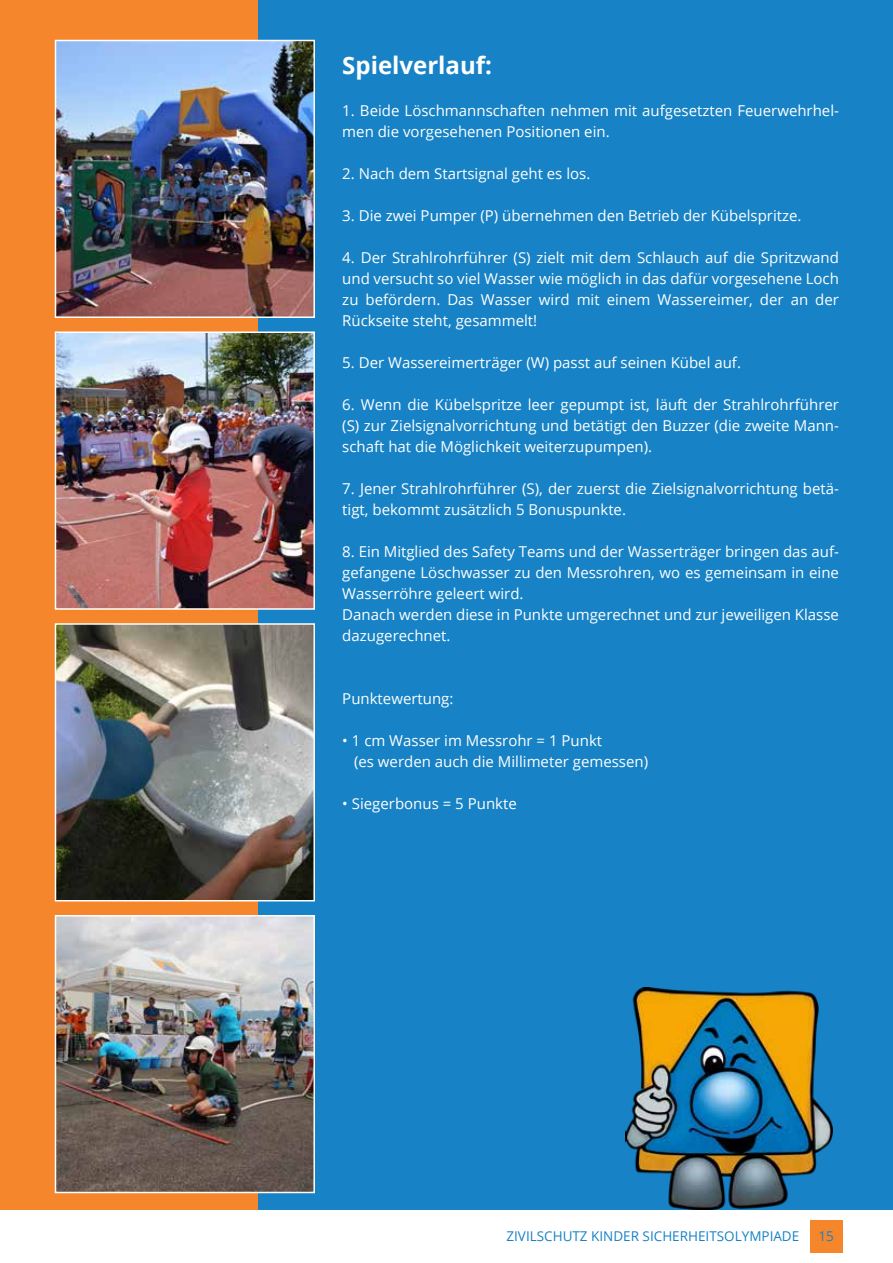
<style>
.page{position:relative;width:893px;height:1263px;background:#fff}
.page>*{position:absolute;margin:0;border:0;box-sizing:border-box;transform-origin:0 0}
.t1{font:700 24px "Open Sans";color:#fff}
.t2{font:15px/21px "Open Sans";color:#fff}
.t3{font:13.5px "Open Sans";color:#1782c5}
</style>
<div class="page">
<div style="left:810px;top:1220px;width:32px;height:33px;background:#f6862b"></div>
<div style="left:0;top:0;width:259px;height:1210px;background:#f6862b"></div>
<div style="left:259px;top:0;width:634px;height:1210px;background:#1782c5"></div>
<img style="left:58px;top:43px;width:254px;height:272px">
<div style="left:55px;top:40px;width:260px;height:278px;border:2px solid #fff"></div>
<img style="left:58px;top:334px;width:254px;height:273px">
<div style="left:55px;top:331px;width:260px;height:279px;border:2px solid #fff"></div>
<img style="left:58px;top:626px;width:254px;height:272px">
<div style="left:55px;top:623px;width:260px;height:278px;border:2px solid #fff"></div>
<img style="left:58px;top:918px;width:254px;height:272px">
<div style="left:55px;top:915px;width:260px;height:278px;border:2px solid #fff"></div>
<img style="left:625px;top:987px;width:208px;height:223px">
<h1 class="t1" style="left:342px;top:48px;width:151px">Spielverlauf:</h1>
<p class="t2" style="left:342px;top:100px;width:498px">1. Beide Löschmannschaften nehmen mit aufgesetzten Feuerwehrhel&shy;men die vorgesehenen Positionen ein.</p>
<p class="t2" style="left:342px;top:163px;width:250px">2. Nach dem Startsignal geht es los.</p>
<p class="t2" style="left:342px;top:205px;width:461px">3. Die zwei Pumper (P) übernehmen den Betrieb der Kübelspritze.</p>
<p class="t2" style="left:342px;top:247px;width:498px;text-align:justify">4. Der Strahlrohrführer (S) zielt mit dem Schlauch auf die Spritzwand und versucht so viel Wasser wie möglich in das dafür vorgesehene Loch zu befördern. Das Wasser wird mit einem Wassereimer, der an der Rückseite steht, gesammelt!</p>
<p class="t2" style="left:342px;top:352px;width:400px">5. Der Wassereimerträger (W) passt auf seinen Kübel auf.</p>
<p class="t2" style="left:342px;top:394px;width:498px;text-align:justify">6. Wenn die Kübelspritze leer gepumpt ist, läuft der Strahlrohrführer (S) zur Zielsignalvorrichtung und betätigt den Buzzer (die zweite Mann&shy;schaft hat die Möglichkeit weiterzupumpen).</p>
<p class="t2" style="left:342px;top:478px;width:498px">7. Jener Strahlrohrführer (S), der zuerst die Zielsignalvorrichtung betä&shy;tigt, bekommt zusätzlich 5 Bonuspunkte.</p>
<p class="t2" style="left:342px;top:541px;width:498px">8. Ein Mitglied des Safety Teams und der Wasserträger bringen das auf&shy;gefangene Löschwasser zu den Messrohren, wo es gemeinsam in eine Wasserröhre geleert wird.<br>Danach werden diese in Punkte umgerechnet und zur jeweiligen Klasse dazugerechnet.</p>
<p class="t2" style="left:342px;top:688px;width:113px">Punktewertung:</p>
<p class="t2" style="left:354px;top:730px;width:296px;text-indent:-12px">• 1 cm Wasser im Messrohr = 1 Punkt<br>(es werden auch die Millimeter gemessen)</p>
<p class="t2" style="left:342px;top:793px;width:176px">• Siegerbonus = 5 Punkte</p>
<p class="t3" style="left:506px;top:1226px;width:294px">ZIVILSCHUTZ KINDER SICHERHEITSOLYMPIADE</p>
<p class="t3" style="left:818px;top:1226px;width:17px">15</p>
</div>
